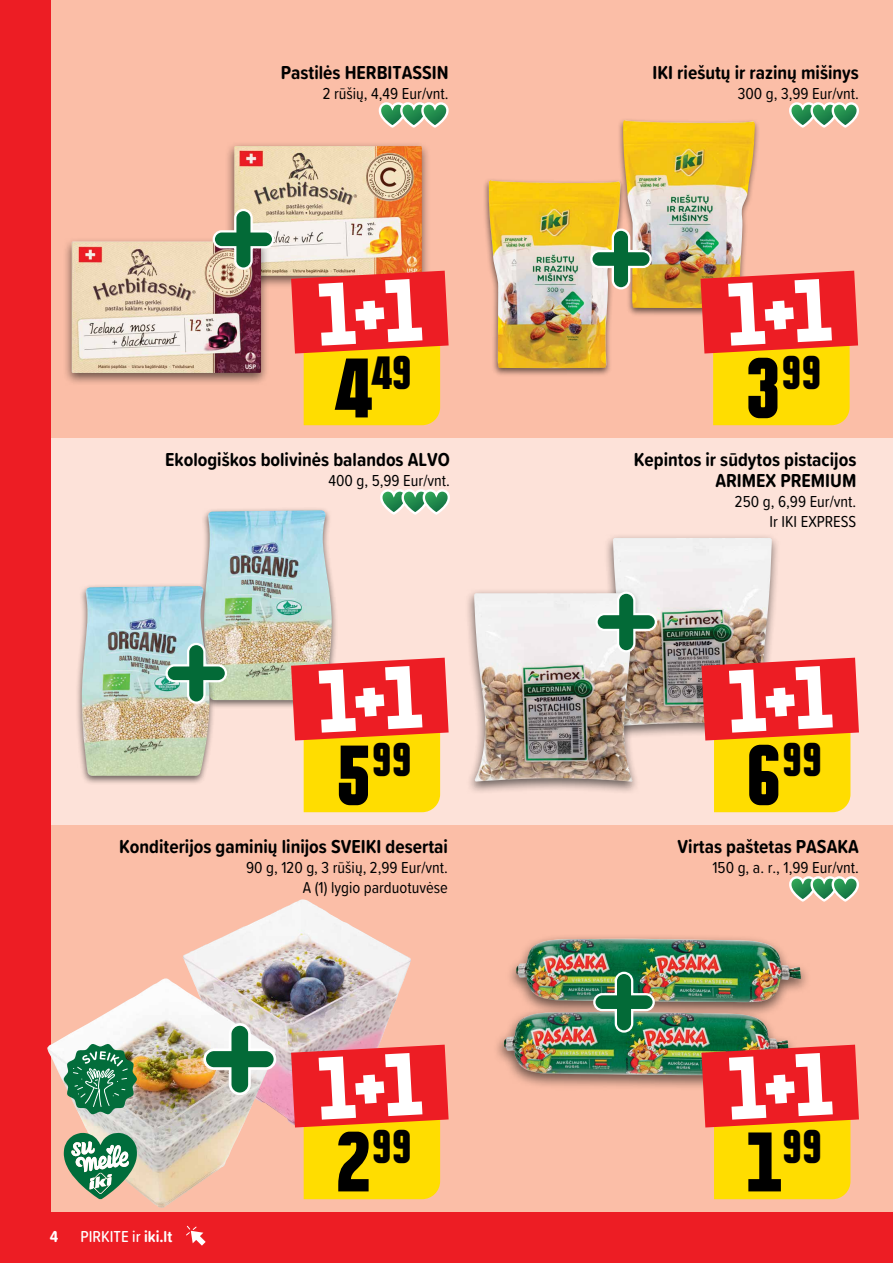
<style>
.page{position:relative;width:893px;height:1263px;background:#ed1d24}
.page>*{position:absolute;margin:0;border:0;box-sizing:border-box;transform-origin:0 0}
.t1{font:900 condensed 42.6px "Politica";color:#000}
.t2{font:700 19.5px/21px "Proxima Soft Cond";color:#000;text-align:right}
.t3{font:16.5px/19.8px "Proxima Soft Cond";color:#000;text-align:right}
.t4{font:500 16.5px "Proxima Soft Cond";color:#fff}
.t5{font:700 16.5px "Proxima Soft Cond";color:#fff}
.s1{font-size:77.1px}
.s2{font-weight:700}
</style>
<div class="page">
<div style="left:51px;top:438px;width:842px;height:774px;background:#fbbea7"></div>
<div style="left:51px;top:0;width:842px;height:438px;background:#fbbea7"></div>
<svg style="left:186px;top:1225px;width:20px;height:20px"></svg>
<div style="left:51px;top:438px;width:842px;height:387px;background:#fde2d9"></div>
<img style="left:183px;top:899px;width:227px;height:224px">
<img style="left:47px;top:978px;width:229px;height:230px">
<svg style="left:202px;top:1022px;width:76px;height:74px;background:#9eb29f"></svg>
<svg style="left:64px;top:1133px;width:73px;height:66px"></svg>
<svg style="left:64px;top:1043px;width:73px;height:72px;background:#589572"></svg>
<div style="left:505px;top:933px;width:305px;height:85px;background:#000;opacity:.58"></div>
<img style="left:516px;top:939px;width:285px;height:63px">
<div style="left:493px;top:1006px;width:305px;height:85px;background:#000;opacity:.58"></div>
<img style="left:504px;top:1012px;width:285px;height:63px">
<div style="left:603px;top:533px;width:178px;height:206px;background:#000;opacity:.58"></div>
<img style="left:613px;top:538px;width:159px;height:188px">
<div style="left:465px;top:588px;width:177px;height:206px;background:#000;opacity:.58"></div>
<img style="left:474px;top:593px;width:159px;height:188px">
<div style="left:197px;top:507px;width:141px;height:203px;background:#000;opacity:.58"></div>
<img style="left:204px;top:510px;width:128px;height:190px">
<div style="left:75px;top:583px;width:141px;height:202px;background:#000;opacity:.58"></div>
<img style="left:82px;top:586px;width:127px;height:190px">
<div style="left:225px;top:141px;width:205px;height:148px;background:#000;opacity:.58"></div>
<img style="left:234px;top:146px;width:188px;height:130px">
<div style="left:62px;top:237px;width:208px;height:149px;background:#000;opacity:.58"></div>
<img style="left:72px;top:242px;width:189px;height:131px">
<div style="left:617px;top:117px;width:143px;height:200px;background:#000;opacity:.58"></div>
<img style="left:623px;top:120px;width:132px;height:188px">
<div style="left:483px;top:177px;width:143px;height:200px;background:#000;opacity:.58"></div>
<img style="left:488px;top:180px;width:132px;height:188px">
<svg style="left:789px;top:876px;width:70px;height:26px"></svg>
<img style="left:592px;top:970px;width:64px;height:64px">
<svg style="left:594px;top:590px;width:64px;height:64px;background:#9cb7a3"></svg>
<svg style="left:380px;top:489px;width:70px;height:26px"></svg>
<img style="left:164px;top:642px;width:64px;height:63px">
<svg style="left:378px;top:102px;width:71px;height:26px"></svg>
<svg style="left:211px;top:208px;width:64px;height:63px;background:#99a68c"></svg>
<svg style="left:789px;top:102px;width:70px;height:26px"></svg>
<img style="left:589px;top:227px;width:64px;height:64px">
<svg style="left:291px;top:1045px;width:158px;height:154px;background:#f58327"></svg>
<svg style="left:701px;top:1045px;width:158px;height:154px;background:#f28225"></svg>
<svg style="left:701px;top:658px;width:158px;height:154px;background:#f4852a"></svg>
<svg style="left:291px;top:658px;width:158px;height:154px;background:#f5872b"></svg>
<svg style="left:291px;top:271px;width:158px;height:154px;background:#f58326"></svg>
<svg style="left:700px;top:271px;width:158px;height:154px;background:#f58326"></svg>
<p class="t2" style="left:281px;top:62px;width:169px">Pastilės HERBITASSIN</p>
<p class="t3" style="left:323px;top:83px;width:127px">2 rūšių, 4,49 Eur/vnt.</p>
<h1 class="t1" style="left:335px;top:339px;width:78px"><span class="s1">4</span>49</h1>
<p class="t2" style="left:165px;top:448px;width:286px">Ekologiškos bolivinės balandos ALVO</p>
<p class="t3" style="left:328px;top:470px;width:123px">400 g, 5,99 Eur/vnt.</p>
<h1 class="t1" style="left:335px;top:726px;width:78px"><span class="s1">5</span>99</h1>
<p class="t2" style="left:119px;top:835px;width:330px">Konditerijos gaminių linijos SVEIKI desertai</p>
<p class="t3" style="left:246px;top:857px;width:203px">90 g, 120 g, 3 rūšių, 2,99 Eur/vnt.<br>A (1) lygio parduotuvėse</p>
<p class="t5" style="left:50px;top:1224px;width:10px">4</p>
<p class="t4" style="left:81px;top:1224px;width:93px">PIRKITE ir <span class="s2">iki.lt</span></p>
<h1 class="t1" style="left:335px;top:1113px;width:78px"><span class="s1">2</span>99</h1>
<p class="t2" style="left:653px;top:62px;width:208px">IKI riešutų ir razinų mišinys</p>
<p class="t3" style="left:738px;top:83px;width:123px">300 g, 3,99 Eur/vnt.</p>
<h1 class="t1" style="left:745px;top:339px;width:78px"><span class="s1">3</span>99</h1>
<p class="t2" style="left:634px;top:448px;width:224px">Kepintos ir sūdytos pistacijos<br>ARIMEX PREMIUM</p>
<p class="t3" style="left:735px;top:491px;width:123px">250 g, 6,99 Eur/vnt.<br>Ir IKI EXPRESS</p>
<h1 class="t1" style="left:746px;top:726px;width:78px"><span class="s1">6</span>99</h1>
<p class="t2" style="left:677px;top:835px;width:183px">Virtas paštetas PASAKA</p>
<p class="t3" style="left:712px;top:857px;width:148px">150 g, a. r., 1,99 Eur/vnt.</p>
<h1 class="t1" style="left:746px;top:1113px;width:78px"><span class="s1">1</span>99</h1>
</div>
